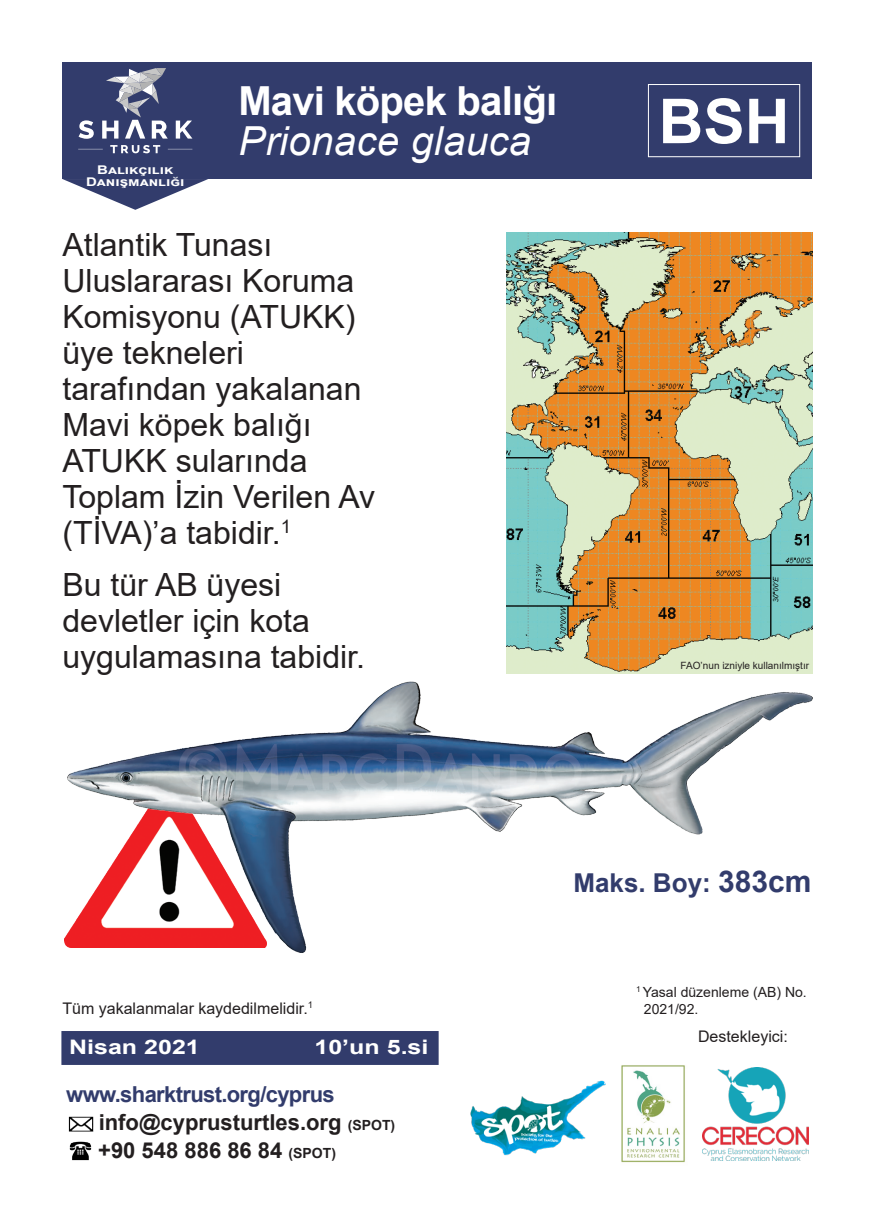
<style>
.page{position:relative;width:874px;height:1225px;background:#fff}
.page>*{position:absolute;margin:0;border:0;box-sizing:border-box;transform-origin:0 0}
.t1{font:700 62px "Arial";color:#fff}
.t2{font:700 40px "Arial";letter-spacing:-.02em;color:#fff}
.t3{font:italic 40px "Arial";letter-spacing:.01em;color:#fff}
.t4{font:32px/36px "Arial";color:#231f20}
.t5{font:700 26px "Arial";color:#323c6c}
.t6{font:700 22px "Arial";color:#231f20}
.t7{font:700 22px "Arial";letter-spacing:-.03em;color:#323c6c}
.t8{font:700 20px "Arial";color:#fff;scale:1.25 1}
.t9{font:16px "Arial";color:#231f20}
.t10{font:14px/16.8px "Arial";color:#231f20}
.t11{font:700 12px/12px "Arial";color:#fff;text-align:center;scale:1.25 1}
.t12{font:10px "Arial";color:#231f20}
.s1{font-size:14px}
.s2{font-size:30px}
</style>
<div class="page">
<img style="left:506px;top:232px;width:306px;height:436px">
<img style="left:68px;top:668px;width:744px;height:285px">
<div style="left:62px;top:62px;width:749px;height:117px;background:#323c6c"></div>
<svg style="left:62px;top:179px;width:146px;height:31px"></svg>
<div style="left:647px;top:84px;width:152px;height:73px;border:1px solid #fff"></div>
<svg style="left:110px;top:145px;width:50px;height:8px"></svg>
<svg style="left:78px;top:149px;width:25px;height:1px"></svg>
<svg style="left:168px;top:149px;width:24px;height:1px"></svg>
<svg style="left:78px;top:120px;width:16px;height:19px"></svg>
<svg style="left:176px;top:121px;width:16px;height:18px"></svg>
<svg style="left:102px;top:68px;width:66px;height:71px"></svg>
<img style="left:702px;top:1067px;width:105px;height:93px">
<img style="left:69px;top:1141px;width:23px;height:20px">
<img style="left:68px;top:1116px;width:25px;height:15px">
<img style="left:470px;top:1080px;width:136px;height:76px">
<img style="left:621px;top:1065px;width:64px;height:98px">
<div style="left:62px;top:1032px;width:375px;height:32px;background:#323c6c"></div>
<div style="left:61px;top:1031px;width:377px;height:34px;border:2px solid #323c6c"></div>
<p class="t11" style="left:86px;top:164px;width:80px">Balıkçılık<br>Danışmanlığı</p>
<p class="t2" style="left:238px;top:73px;width:320px">Mavi köpek balığı</p>
<p class="t3" style="left:238px;top:115px;width:294px">Prionace glauca</p>
<p class="t4" style="left:62px;top:226px;width:314px">Atlantik Tunası<br>Uluslararası Koruma<br>Komisyonu (ATUKK) üye tekneleri tarafından yakalanan<br>Mavi köpek balığı<br>ATUKK sularında<br>Toplam İzin Verilen Av (TİVA)’a tabidir.<sup>1</sup></p>
<p class="t4" style="left:62px;top:566px;width:304px">Bu tür AB üyesi devletler için kota uygulamasına tabidir.</p>
<p class="t1" style="left:658px;top:78px;width:132px">BSH</p>
<p class="t12" style="left:680px;top:659px;width:130px">FAO’nun izniyle kullanılmıştır</p>
<p class="t9" style="left:62px;top:997px;width:252px">Tüm yakalanmalar kaydedilmelidir.<sup>1</sup></p>
<p class="t8" style="left:69px;top:1033px;width:106px">Nisan 2021</p>
<p class="t8" style="left:314px;top:1033px;width:93px">10’un 5.si</p>
<p class="t7" style="left:66px;top:1079px;width:270px">www.sharktrust.org/cyprus</p>
<p class="t6" style="left:99px;top:1107px;width:298px">info@cyprusturtles.org <span class="s1">(SPOT)</span></p>
<p class="t6" style="left:98px;top:1135px;width:239px">+90 548 886 86 84 <span class="s1">(SPOT)</span></p>
<p class="t5" style="left:573px;top:865px;width:239px">Maks. Boy: <span class="s2">383cm</span></p>
<p class="t10" style="left:643px;top:983px;width:164px;text-indent:-8px"><sup>1</sup> Yasal düzenleme (AB) No.<br>2021/92.</p>
<p class="t9" style="left:697px;top:1025px;width:91px">Destekleyici:</p>
</div>
